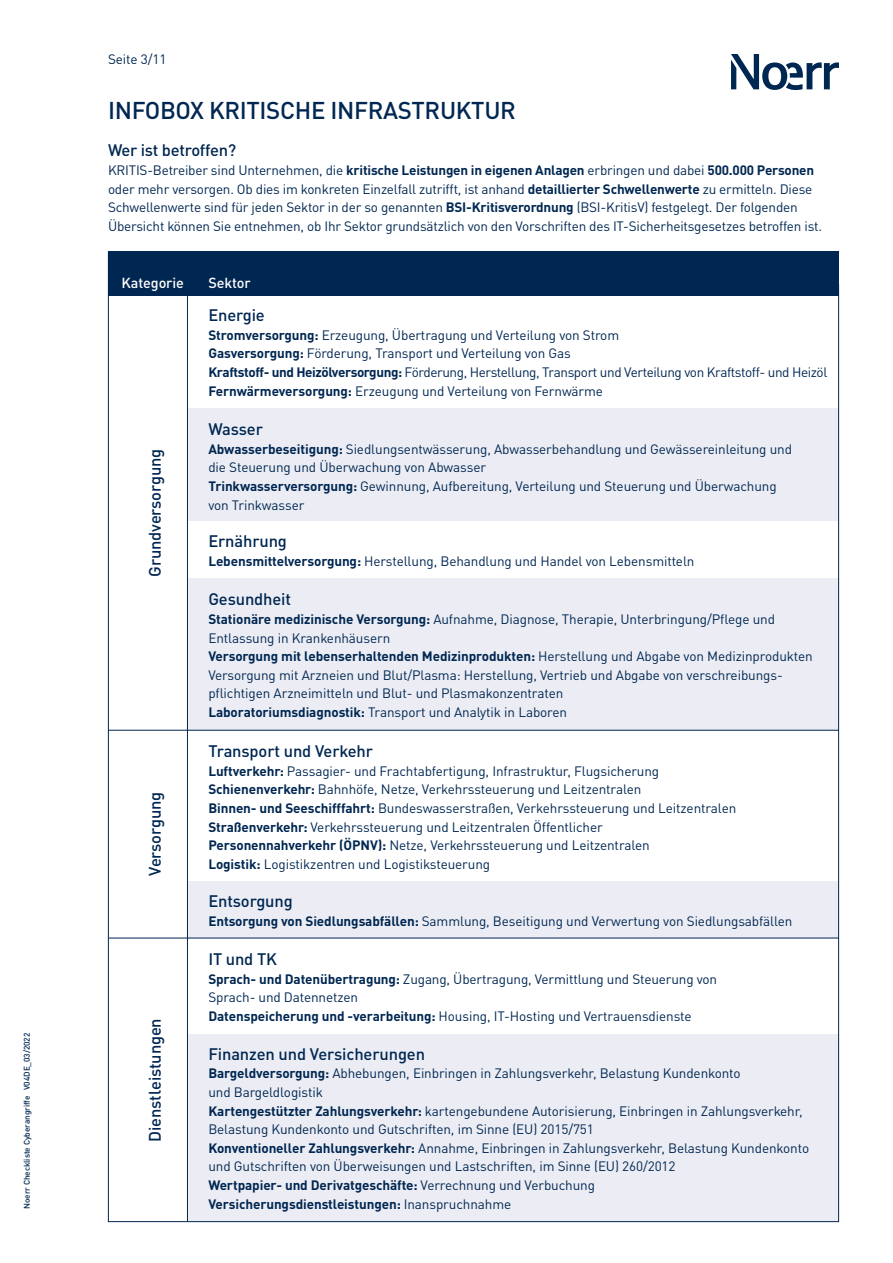
<style>
.page{position:relative;width:893px;height:1263px;background:#fff}
.page>*{position:absolute;margin:0;border:0;box-sizing:border-box;transform-origin:0 0}
.t1{font:500 24px "DIN Pro";letter-spacing:-.015em;color:#002752}
.t2{font:500 16.5px "DIN Pro";letter-spacing:-.01em;color:#002752}
.t3{font:500 14.4px "DIN Pro";letter-spacing:-.01em;color:#fff}
.t4{font:13.5px/18.6px "DIN Pro";letter-spacing:-.01em;color:#002752}
.t5{font:500 8.25px "DIN Pro";letter-spacing:-.01em;color:#002752}
.s1{font-weight:700}
</style>
<div class="page">
<div style="left:187px;top:408px;width:651px;height:113px;background:#ecedf4"></div>
<div style="left:187px;top:578px;width:652px;height:152px;background:#ecedf4"></div>
<div style="left:187px;top:881px;width:651px;height:57px;background:#ecedf4"></div>
<div style="left:187px;top:1034px;width:652px;height:188px;background:#ecedf4"></div>
<hr style="left:108px;top:1221px;width:731px;height:1px;background:#002752">
<div style="left:108px;top:251px;width:731px;height:45px;background:#002752"></div>
<hr style="left:187px;top:288px;width:1px;height:934px;background:#002752">
<hr style="left:108px;top:252px;width:1px;height:970px;background:#002752">
<hr style="left:838px;top:284px;width:1px;height:938px;background:#002752">
<svg style="left:731px;top:54px;width:108px;height:36px"></svg>
<hr style="left:109px;top:938px;width:730px;height:1px;background:#002752">
<hr style="left:108px;top:730px;width:731px;height:1px;background:#002752">
<p class="t5" style="left:20px;top:1209px;width:178px;rotate:-90deg">Noerr Checkliste Cyberangriffe V04DE_03/2022</p>
<p class="t4" style="left:108px;top:49px;width:60px">Seite 3/11</p>
<h1 class="t1" style="left:108px;top:91px;width:409px">INFOBOX KRITISCHE INFRASTRUKTUR</h1>
<p class="t2" style="left:108px;top:138px;width:130px">Wer ist betroffen?</p>
<p class="t4" style="left:108px;top:160px;width:715px">KRITIS-Betreiber sind Unternehmen, die <span class="s1">kritische Leistungen in eigenen Anlagen</span> erbringen und dabei <span class="s1">500.000 Personen </span>oder mehr versorgen. Ob dies im konkreten Einzelfall zutrifft, ist anhand <span class="s1">detaillierter Schwellenwerte</span> zu ermitteln. Diese Schwellenwerte sind für jeden Sektor in der so genannten <span class="s1">BSI-Kritisverordnung</span> (BSI-KritisV) festgelegt. Der folgenden Übersicht können Sie entnehmen, ob Ihr Sektor grundsätzlich von den Vorschriften des IT-Sicherheitsgesetzes betroffen ist.</p>
<p class="t3" style="left:122px;top:272px;width:64px">Kategorie</p>
<p class="t3" style="left:208px;top:272px;width:44px">Sektor</p>
<p class="t2" style="left:142px;top:577px;width:130px;rotate:-90deg">Grundversorgung</p>
<p class="t2" style="left:142px;top:876px;width:86px;rotate:-90deg">Versorgung</p>
<p class="t2" style="left:142px;top:1141px;width:125px;rotate:-90deg">Dienstleistungen</p>
<p class="t2" style="left:208px;top:302px;width:58px">Energie</p>
<p class="t4" style="left:208px;top:325px;width:620px"><span class="s1">Stromversorgung:</span> Erzeugung, Übertragung und Verteilung von Strom<br><span class="s1">Gasversorgung:</span> Förderung, Transport und Verteilung von Gas<br><span class="s1">Kraftstoff- und Heizölversorgung:</span> Förderung, Herstellung, Transport und Verteilung von Kraftstoff- und Heizöl <span class="s1">Fernwärmeversorgung:</span> Erzeugung und Verteilung von Fernwärme</p>
<p class="t2" style="left:208px;top:416px;width:56px">Wasser</p>
<p class="t4" style="left:208px;top:439px;width:585px"><span class="s1">Abwasserbeseitigung:</span> Siedlungsentwässerung, Abwasserbehandlung und Gewässereinleitung und die Steuerung und Überwachung von Abwasser<br><span class="s1">Trinkwasserversorgung:</span> Gewinnung, Aufbereitung, Verteilung und Steuerung und Überwachung von Trinkwasser</p>
<p class="t2" style="left:208px;top:529px;width:80px">Ernährung</p>
<p class="t4" style="left:208px;top:551px;width:488px"><span class="s1">Lebensmittelversorgung:</span> Herstellung, Behandlung und Handel von Lebensmitteln</p>
<p class="t2" style="left:208px;top:587px;width:84px">Gesundheit</p>
<p class="t4" style="left:208px;top:609px;width:606px"><span class="s1">Stationäre medizinische Versorgung:</span> Aufnahme, Diagnose, Therapie, Unterbringung/Pflege und Entlassung in Krankenhäusern<br><span class="s1">Versorgung mit lebenserhaltenden Medizinprodukten:</span> Herstellung und Abgabe von Medizinprodukten Versorgung mit Arzneien und Blut/Plasma: Herstellung, Vertrieb und Abgabe von verschreibungs&shy;pflichtigen Arzneimitteln und Blut- und Plasmakonzentraten<br><span class="s1">Laboratoriumsdiagnostik:</span> Transport und Analytik in Laboren</p>
<p class="t2" style="left:208px;top:738px;width:166px">Transport und Verkehr</p>
<p class="t4" style="left:208px;top:761px;width:529px"><span class="s1">Luftverkehr:</span> Passagier- und Frachtabfertigung, Infrastruktur, Flugsicherung <span class="s1">Schienenverkehr:</span> Bahnhöfe, Netze, Verkehrssteuerung und Leitzentralen<br><span class="s1">Binnen- und Seeschifffahrt:</span> Bundeswasserstraßen, Verkehrssteuerung und Leitzentralen <span class="s1">Straßenverkehr:</span> Verkehrssteuerung und Leitzentralen Öffentlicher<br><span class="s1">Personennahverkehr (ÖPNV):</span> Netze, Verkehrssteuerung und Leitzentralen<br><span class="s1">Logistik:</span> Logistikzentren und Logistiksteuerung</p>
<p class="t2" style="left:208px;top:889px;width:86px">Entsorgung</p>
<p class="t4" style="left:208px;top:911px;width:586px"><span class="s1">Entsorgung von Siedlungsabfällen:</span> Sammlung, Beseitigung und Verwertung von Siedlungsabfällen</p>
<p class="t2" style="left:208px;top:946px;width:70px">IT und TK</p>
<p class="t4" style="left:208px;top:969px;width:510px"><span class="s1">Sprach- und Datenübertragung:</span> Zugang, Übertragung, Vermittlung und Steuerung von<br>Sprach- und Datennetzen<br><span class="s1">Datenspeicherung und -verarbeitung:</span> Housing, IT-Hosting und Vertrauensdienste</p>
<p class="t2" style="left:208px;top:1041px;width:218px">Finanzen und Versicherungen</p>
<p class="t4" style="left:208px;top:1063px;width:602px"><span class="s1">Bargeldversorgung:</span> Abhebungen, Einbringen in Zahlungsverkehr, Belastung Kundenkonto<br>und Bargeldlogistik<br><span class="s1">Kartengestützter Zahlungsverkehr:</span> kartengebundene Autorisierung, Einbringen in Zahlungsverkehr, Belastung Kundenkonto und Gutschriften, im Sinne (EU) 2015/751<br><span class="s1">Konventioneller Zahlungsverkehr:</span> Annahme, Einbringen in Zahlungsverkehr, Belastung Kundenkonto und Gutschriften von Überweisungen und Lastschriften, im Sinne (EU) 260/2012<br><span class="s1">Wertpapier- und Derivatgeschäfte:</span> Verrechnung und Verbuchung<br><span class="s1">Versicherungsdienstleistungen:</span> Inanspruchnahme</p>
</div>
